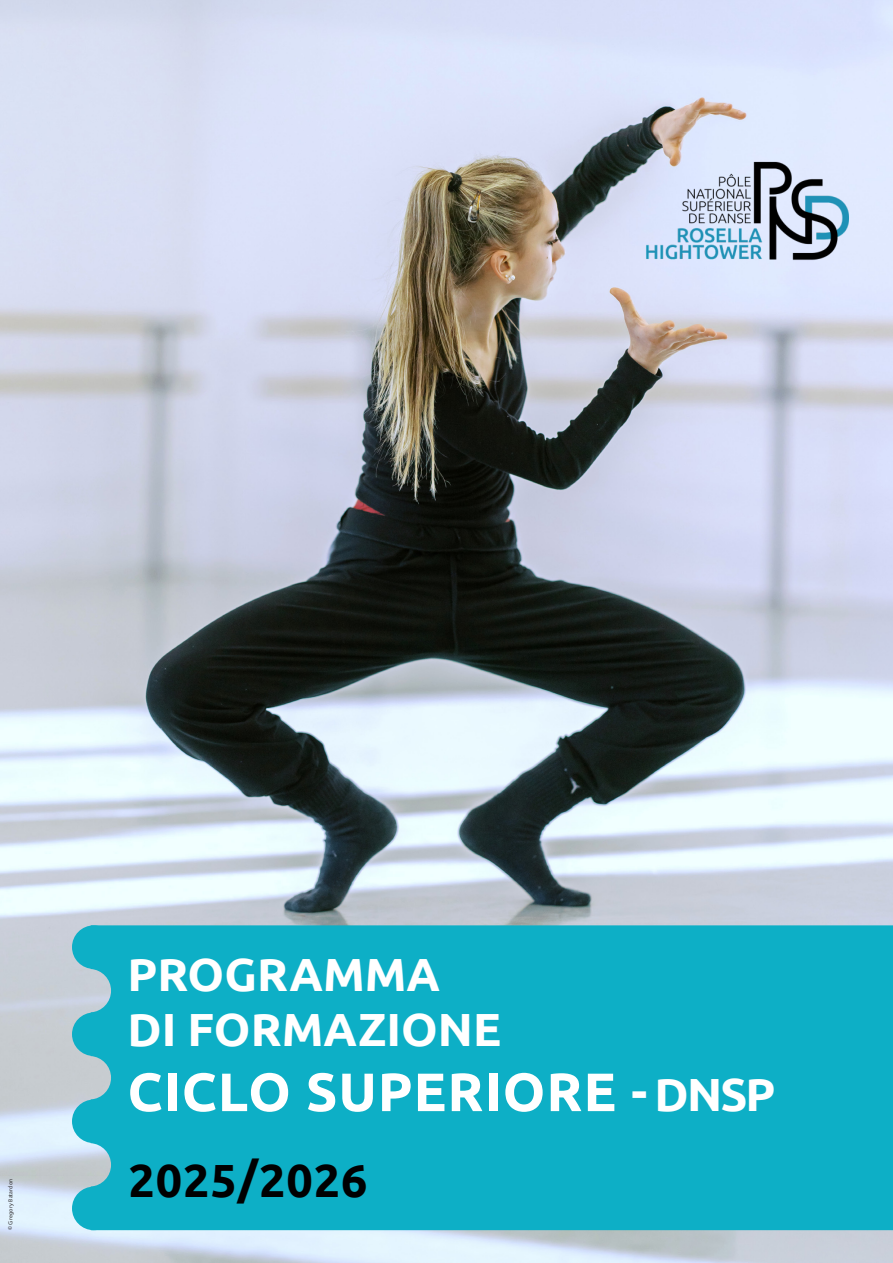
<style>
.page{position:relative;width:893px;height:1263px;background:#fff}
.page>*{position:absolute;margin:0;border:0;box-sizing:border-box;transform-origin:0 0}
.Left_Justify{font:700 54px "Ubuntu";letter-spacing:.02em;color:#fff}
.Left_Justify-2{font:700 46.5px "Ubuntu";color:#fff}
.Left_Justify-3{font:700 46.5px "Ubuntu";letter-spacing:.02em;color:#000001}
.Left_Justify-4{font:6px "Upgrade";letter-spacing:.03em;color:#312f30}
.s1{font-size:46.5px}
</style>
<div class="page">
<img style="left:0;top:1175px;width:893px;height:88px">
<img style="left:0;top:0;width:893px;height:1175px">
<div style="left:91px;top:925px;width:802px;height:305px;background:#0dafc6"></div>
<div style="left:72px;top:925px;width:44px;height:44px;background:#0dafc6;border-radius:50%"></div>
<div style="left:72px;top:1012px;width:44px;height:44px;background:#0dafc6;border-radius:50%"></div>
<div style="left:72px;top:1099px;width:44px;height:44px;background:#0dafc6;border-radius:50%"></div>
<div style="left:72px;top:1186px;width:44px;height:44px;background:#0dafc6;border-radius:50%"></div>
<img style="left:625px;top:153px;width:243px;height:119px">
<p class="Left_Justify-4" style="left:6px;top:1230px;width:53px;rotate:-90deg">© Gregory Batardon</p>
<p class="Left_Justify-2" style="left:128px;top:946px;width:314px">PROGRAMMA</p>
<p class="Left_Justify-2" style="left:128px;top:1001px;width:375px">DI FORMAZIONE</p>
<p class="Left_Justify" style="left:128px;top:1059px;width:649px">CICLO SUPERIORE <span class="s1">- DNSP</span></p>
<p class="Left_Justify-3" style="left:129px;top:1152px;width:241px">2025/2026</p>
</div>
